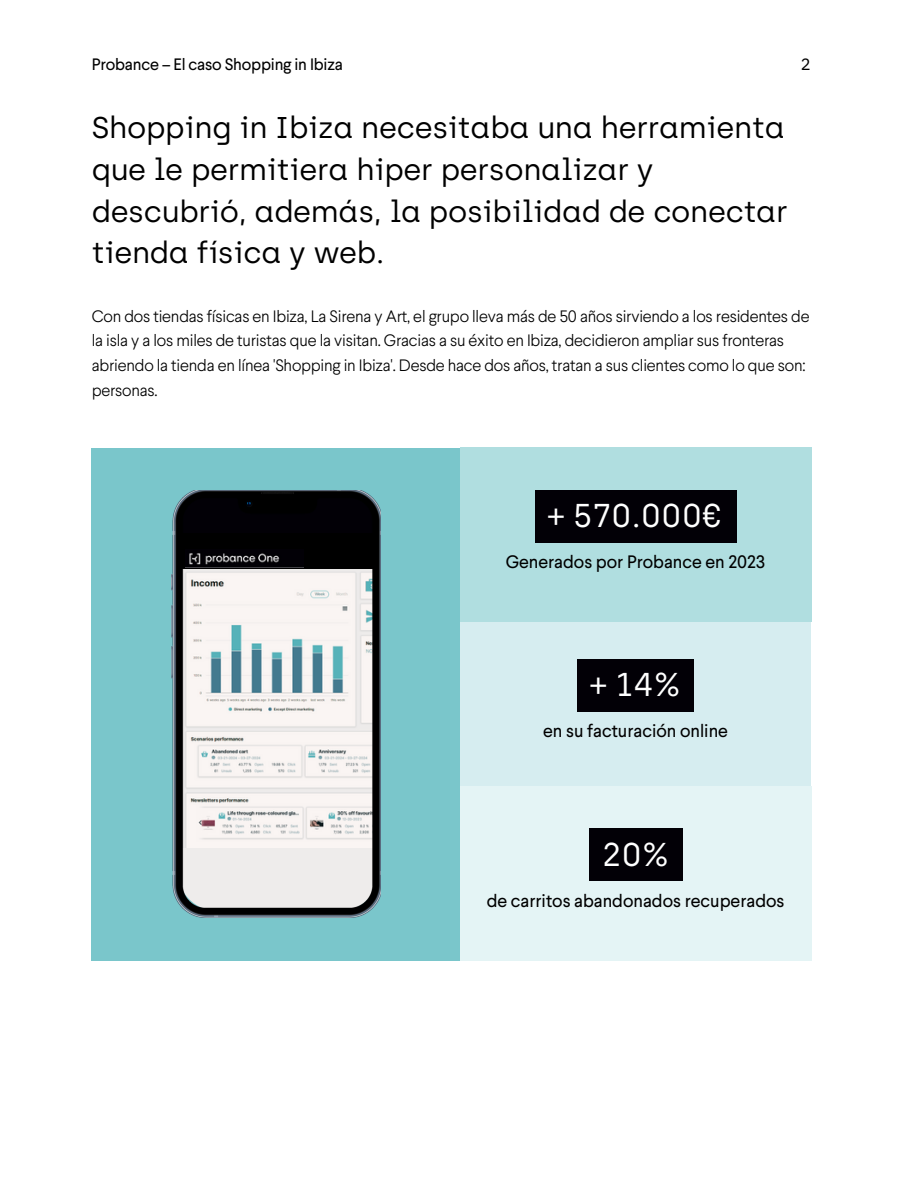
<style>
.page{position:relative;width:918px;height:1188px;background:#fff}
.page>*{position:absolute;margin:0;border:0;box-sizing:border-box;transform-origin:0 0}
.t1{font:33px "Archia";color:#fff}
.t2{font:30px/41.7px "Archia";letter-spacing:-.01em;color:#000}
.t3{font:18px "Larsseit";color:#000}
.t4{font:300 16.5px/24.8px "Larsseit";letter-spacing:-.01em;color:#000}
.t5{font:16.5px "Larsseit";letter-spacing:-.01em;color:#000}
.t6{font:16.5px "IBM Plex Sans";color:#000}
</style>
<div class="page">
<div style="left:92px;top:448px;width:368px;height:513px;background:#7ac6cb"></div>
<div style="left:460px;top:448px;width:351px;height:174px;background:#b0dee0"></div>
<div style="left:460px;top:622px;width:351px;height:164px;background:#d6edf0"></div>
<div style="left:460px;top:786px;width:351px;height:175px;background:#e4f4f5"></div>
<div style="left:535px;top:490px;width:201px;height:53px;background:#020006"></div>
<div style="left:577px;top:659px;width:117px;height:53px;background:#020006"></div>
<div style="left:589px;top:829px;width:93px;height:52px;background:#020006"></div>
<img style="left:171px;top:491px;width:210px;height:427px">
<p class="t5" style="left:92px;top:54px;width:253px">Probance – El caso Shopping in Ibiza</p>
<p class="t6" style="left:801px;top:53px;width:11px">2</p>
<h1 class="t2" style="left:92px;top:107px;width:698px">Shopping in Ibiza necesitaba una herramienta que le permitiera hiper personalizar y descubrió, además, la posibilidad de conectar tienda física y web.</h1>
<p class="t4" style="left:92px;top:303px;width:719px">Con dos tiendas físicas en Ibiza, La Sirena y Art, el grupo lleva más de 50 años sirviendo a los residentes de la isla y a los miles de turistas que la visitan. Gracias a su éxito en Ibiza, decidieron ampliar sus fronteras abriendo la tienda en línea 'Shopping in Ibiza'. Desde hace dos años, tratan a sus clientes como lo que son: personas.</p>
<p class="t1" style="left:548px;top:496px;width:176px">+ 570.000€</p>
<p class="t3" style="left:506px;top:550px;width:261px">Generados por Probance en 2023</p>
<p class="t1" style="left:591px;top:665px;width:92px">+ 14%</p>
<p class="t3" style="left:543px;top:720px;width:186px">en su facturación online</p>
<h1 class="t1" style="left:602px;top:834px;width:68px">20%</h1>
<p class="t3" style="left:487px;top:889px;width:299px">de carritos abandonados recuperados</p>
</div>
